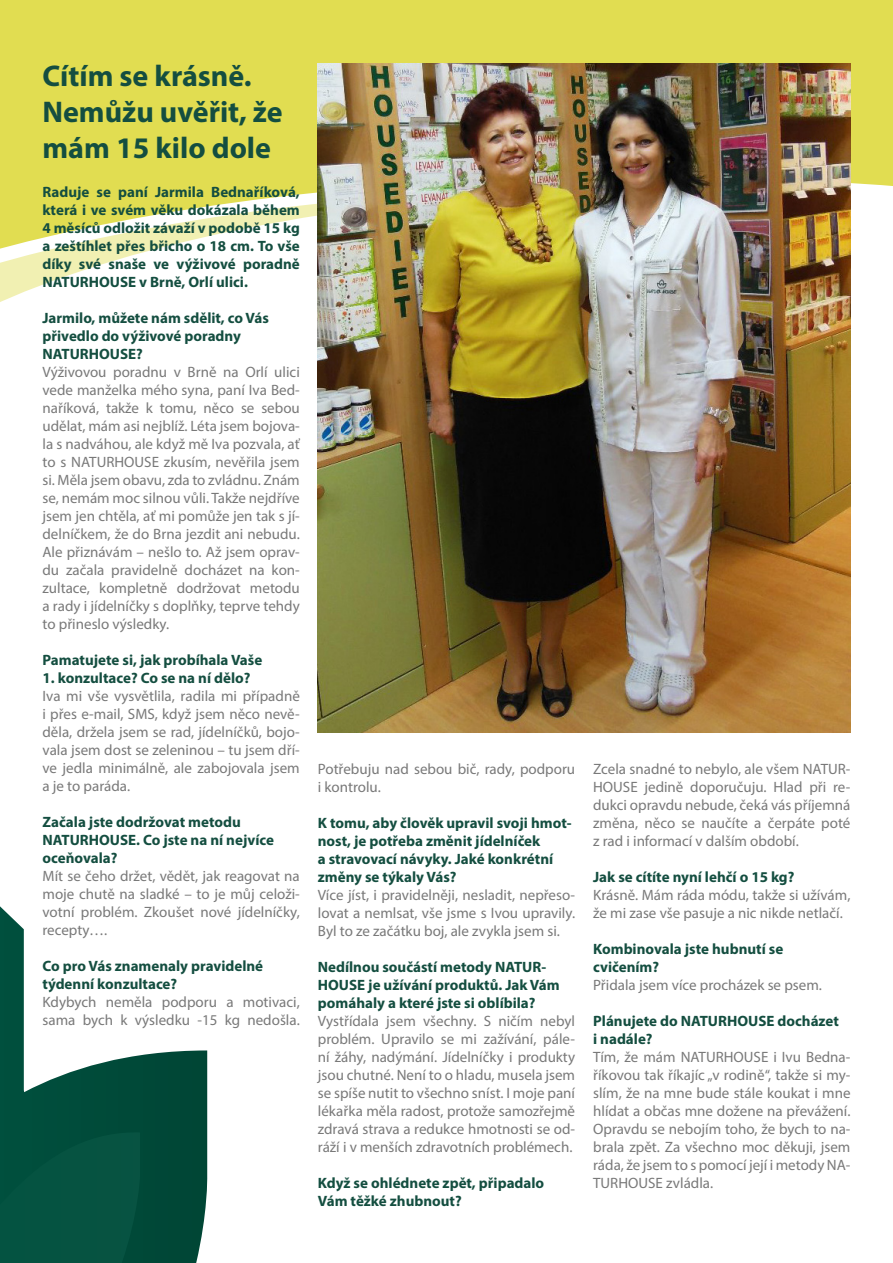
<style>
.page{position:relative;width:893px;height:1263px;background:#fff}
.page>*{position:absolute;margin:0;border:0;box-sizing:border-box;transform-origin:0 0}
.t1{font:700 30px/36px "Myriad Pro";color:#144e40}
.t2{font:15px/18px "Myriad Pro";color:#797979;text-align:justify}
.t3{font:700 15px/18px "Myriad Pro";color:#144e40}
</style>
<div class="page">
<svg style="left:0;top:906px;width:208px;height:357px"></svg>
<svg style="left:0;top:269px;width:851px;height:43px"></svg>
<svg style="left:0;top:255px;width:851px;height:14px"></svg>
<svg style="left:0;top:0;width:893px;height:255px;background:#e3e063"></svg>
<img style="left:318px;top:63px;width:532px;height:669px">
<h1 class="t1" style="left:43px;top:57px;width:242px">Cítím se krásně.<br>Nemůžu uvěřit, že mám 15 kilo dole</h1>
<p class="t3" style="left:43px;top:183px;width:259px;text-align:justify">Raduje se paní Jarmila Bednaříková, která i ve svém věku dokázala během 4 měsíců odložit závaží v podobě 15 kg a zeštíhlet přes břicho o 18 cm. To vše díky své snaše ve výživové poradně NATURHOUSE v Brně, Orlí ulici.</p>
<p class="t3" style="left:43px;top:309px;width:228px">Jarmilo, můžete nám sdělit, co Vás přivedlo do výživové poradny<br>NATURHOUSE?</p>
<p class="t2" style="left:43px;top:363px;width:259px">Výživovou poradnu v Brně na Orlí ulici vede manželka mého syna, paní Iva Bed&shy;naříková, takže k tomu, něco se sebou udělat, mám asi nejblíž. Léta jsem bojova&shy;la s nadváhou, ale když mě Iva pozvala, ať to s NATURHOUSE zkusím, nevěřila jsem si. Měla jsem obavu, zda to zvládnu. Znám se, nemám moc silnou vůli. Takže nejdříve jsem jen chtěla, ať mi pomůže jen tak s jí&shy;delníčkem, že do Brna jezdit ani nebudu.<br>Ale přiznávám – nešlo to. Až jsem oprav&shy;du začala pravidelně docházet na kon&shy;zultace, kompletně dodržovat metodu a rady i jídelníčky s doplňky, teprve tehdy to přineslo výsledky.</p>
<p class="t3" style="left:43px;top:651px;width:221px">Pamatujete si, jak probíhala Vaše</p>
<p class="t3" style="left:43px;top:669px;width:209px">1. konzultace? Co se na ní dělo?</p>
<p class="t2" style="left:43px;top:687px;width:259px">Iva mi vše vysvětlila, radila mi případně i přes e-mail, SMS, když jsem něco nevě&shy;děla, držela jsem se rad, jídelníčků, bojo&shy;vala jsem dost se zeleninou – tu jsem dří&shy;ve jedla minimálně, ale zabojovala jsem a je to paráda.</p>
<p class="t3" style="left:43px;top:813px;width:233px">Začala jste dodržovat metodu<br>NATURHOUSE. Co jste na ní nejvíce oceňovala?</p>
<p class="t2" style="left:43px;top:867px;width:259px">Mít se čeho držet, vědět, jak reagovat na moje chutě na sladké – to je můj celoži&shy;votní problém. Zkoušet nové jídelníčky, recepty….</p>
<p class="t3" style="left:43px;top:957px;width:222px">Co pro Vás znamenaly pravidelné týdenní konzultace?</p>
<p class="t2" style="left:43px;top:993px;width:259px">Kdybych neměla podporu a motivaci, sama bych k výsledku -15 kg nedošla.</p>
<p class="t2" style="left:318px;top:759px;width:259px">Potřebuju nad sebou bič, rady, podporu i kontrolu.</p>
<p class="t3" style="left:318px;top:813px;width:255px">K tomu, aby člověk upravil svoji hmot&shy;nost, je potřeba změnit jídelníček<br>a stravovací návyky. Jaké konkrétní změny se týkaly Vás?</p>
<p class="t2" style="left:318px;top:885px;width:259px">Více jíst, i pravidelněji, nesladit, nepřeso&shy;lovat a nemlsat, vše jsme s Ivou upravily.<br>Byl to ze začátku boj, ale zvykla jsem si.</p>
<p class="t3" style="left:318px;top:957px;width:243px">Nedílnou součástí metody NATUR-<br>HOUSE je užívání produktů. Jak Vám pomáhaly a které jste si oblíbila?</p>
<p class="t2" style="left:318px;top:1011px;width:259px">Vystřídala jsem všechny. S ničím nebyl problém. Upravilo se mi zažívání, pále&shy;ní žáhy, nadýmání. Jídelníčky i produkty jsou chutné. Není to o hladu, musela jsem se spíše nutit to všechno sníst. I moje paní lékařka měla radost, protože samozřejmě zdravá strava a redukce hmotnosti se od&shy;ráží i v menších zdravotních problémech.</p>
<p class="t3" style="left:318px;top:1173px;width:228px">Když se ohlédnete zpět, připadalo<br>Vám těžké zhubnout?</p>
<p class="t2" style="left:593px;top:759px;width:259px">Zcela snadné to nebylo, ale všem NATUR-HOUSE jedině doporučuju. Hlad při re&shy;dukci opravdu nebude, čeká vás příjemná změna, něco se naučíte a čerpáte poté z rad i informací v dalším období.</p>
<p class="t3" style="left:593px;top:867px;width:203px">Jak se cítíte nyní lehčí o 15 kg?</p>
<p class="t2" style="left:593px;top:885px;width:259px">Krásně. Mám ráda módu, takže si užívám, že mi zase vše pasuje a nic nikde netlačí.</p>
<p class="t3" style="left:593px;top:939px;width:192px">Kombinovala jste hubnutí se cvičením?</p>
<p class="t2" style="left:593px;top:975px;width:230px">Přidala jsem více procházek se psem.</p>
<p class="t3" style="left:593px;top:1011px;width:247px">Plánujete do NATURHOUSE docházet i nadále?</p>
<p class="t2" style="left:593px;top:1047px;width:259px">Tím, že mám NATURHOUSE i Ivu Bedna&shy;říkovou tak říkajíc „v rodině“, takže si my&shy;slím, že na mne bude stále koukat i mne hlídat a občas mne dožene na převážení.<br>Opravdu se nebojím toho, že bych to na&shy;brala zpět. Za všechno moc děkuji, jsem ráda, že jsem to s pomocí její i metody NA-TURHOUSE zvládla.</p>
</div>
